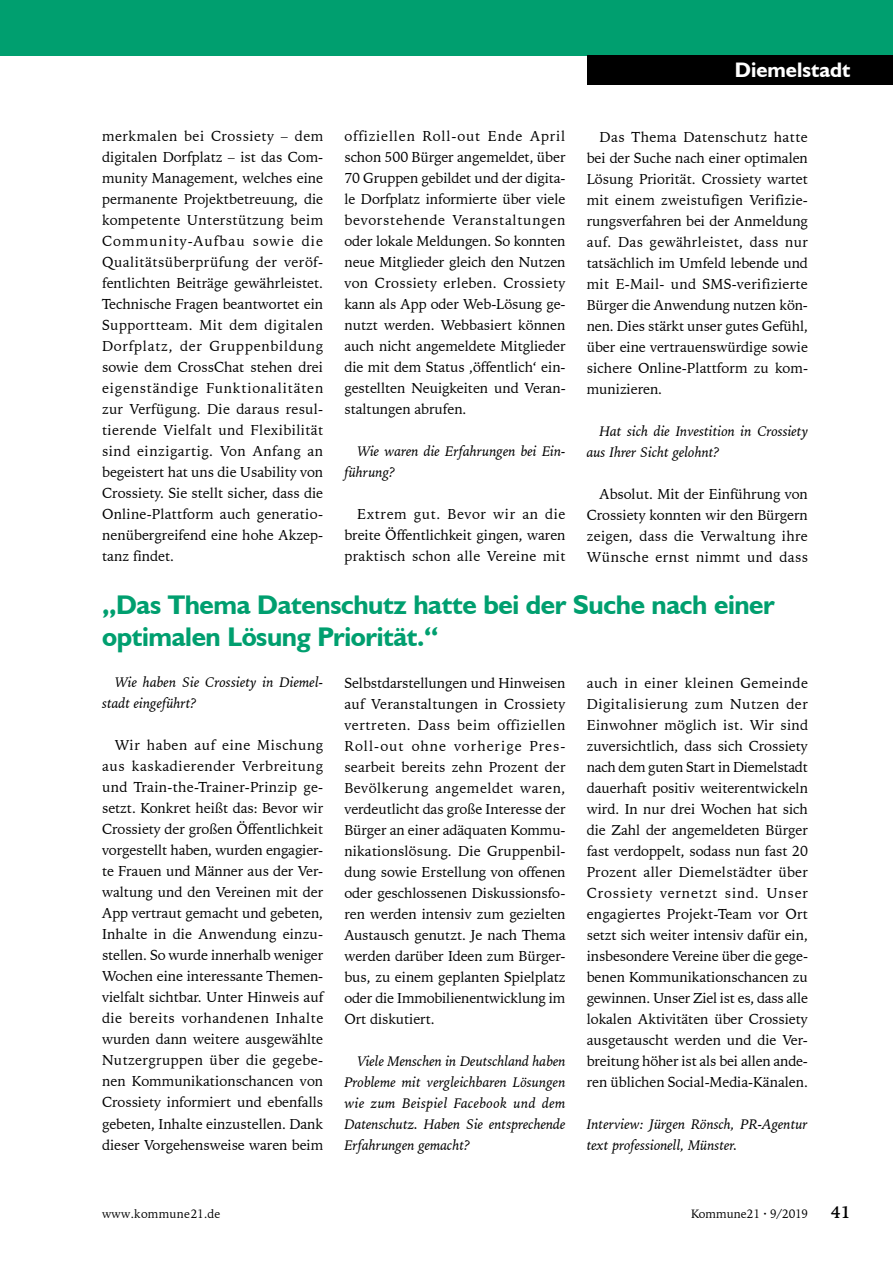
<style>
.page{position:relative;width:893px;height:1263px;background:#fff}
.page>*{position:absolute;margin:0;border:0;box-sizing:border-box;transform-origin:0 0}
.t1{font:700 27px/32.4px "Humanist 521 BT";letter-spacing:-.015em;color:#009f6f}
.t2{font:700 21px "Humanist 521 BT";color:#fff}
.t3{font:700 16.5px "Iowan Old Style BT";color:#000}
.t4{font:14.25px/21px "Iowan Old Style BT";letter-spacing:-.005em;color:#000;text-align:justify}
.t5{font:italic 14.25px/21px "Iowan Old Style BT";letter-spacing:-.005em;color:#000}
.t6{font:12px "Iowan Old Style BT";letter-spacing:.01em;color:#000}
</style>
<div class="page">
<div style="left:0;top:0;width:893px;height:55px;background:#009f6f"></div>
<div style="left:587px;top:55px;width:306px;height:30px;background:#000"></div>
<p class="t4" style="left:102px;top:126px;width:223px">merkmalen bei Crossiety – dem digitalen Dorfplatz – ist das Com&shy;munity Management, welches eine permanente Projektbetreuung, die kompetente Unterstützung beim Community-Aufbau sowie die Qualitätsüberprüfung der veröf&shy;fentlichten Beiträge gewährleistet.<br>Technische Fragen beantwortet ein Supportteam. Mit dem digitalen Dorfplatz, der Gruppenbildung sowie dem CrossChat stehen drei eigenständige Funktionalitäten zur Verfügung. Die daraus resul&shy;tierende Vielfalt und Flexibilität sind einzigartig. Von Anfang an begeistert hat uns die Usability von Crossiety. Sie stellt sicher, dass die Online-Plattform auch generatio&shy;nenübergreifend eine hohe Akzep&shy;tanz findet.</p>
<p class="t4" style="left:344px;top:126px;width:223px">offiziellen Roll-out Ende April schon 500 Bürger angemeldet, über 70 Gruppen gebildet und der digita&shy;le Dorfplatz informierte über viele bevorstehende Veranstaltungen oder lokale Meldungen. So konnten neue Mitglieder gleich den Nutzen von Crossiety erleben. Crossiety kann als App oder Web-Lösung ge&shy;nutzt werden. Webbasiert können auch nicht angemeldete Mitglieder die mit dem Status ‚öffentlich‘ ein&shy;gestellten Neuigkeiten und Veran&shy;staltungen abrufen.</p>
<p class="t5" style="left:344px;top:441px;width:223px;text-indent:13px">Wie waren die Erfahrungen bei Ein&shy;führung?</p>
<p class="t4" style="left:344px;top:504px;width:223px;text-indent:13px">Extrem gut. Bevor wir an die breite Öffentlichkeit gingen, waren praktisch schon alle Vereine mit</p>
<h2 class="t2" style="left:735px;top:57px;width:117px">Diemelstadt</h2>
<p class="t4" style="left:587px;top:126px;width:223px;text-indent:13px">Das Thema Datenschutz hatte bei der Suche nach einer optimalen Lösung Priorität. Crossiety wartet mit einem zweistufigen Verifizie&shy;rungsverfahren bei der Anmeldung auf. Das gewährleistet, dass nur tatsächlich im Umfeld lebende und mit E-Mail- und SMS-verifizierte Bürger die Anwendung nutzen kön&shy;nen. Dies stärkt unser gutes Gefühl, über eine vertrauenswürdige sowie sichere Online-Plattform zu kom&shy;munizieren.</p>
<p class="t5" style="left:587px;top:420px;width:223px;text-indent:13px">Hat sich die Investition in Crossiety aus Ihrer Sicht gelohnt?</p>
<p class="t4" style="left:587px;top:483px;width:223px;text-indent:13px">Absolut. Mit der Einführung von Crossiety konnten wir den Bürgern zeigen, dass die Verwaltung ihre Wünsche ernst nimmt und dass</p>
<h1 class="t1" style="left:102px;top:588px;width:674px">„Das Thema Datenschutz hatte bei der Suche nach einer optimalen Lösung Priorität.“</h1>
<p class="t5" style="left:102px;top:672px;width:223px;text-indent:13px">Wie haben Sie Crossiety in Diemel&shy;stadt eingeführt?</p>
<p class="t4" style="left:102px;top:735px;width:223px;text-indent:13px">Wir haben auf eine Mischung aus kaskadierender Verbreitung und Train-the-Trainer-Prinzip ge&shy;setzt. Konkret heißt das: Bevor wir Crossiety der großen Öffentlichkeit vorgestellt haben, wurden engagier&shy;te Frauen und Männer aus der Ver&shy;waltung und den Vereinen mit der App vertraut gemacht und gebeten, Inhalte in die Anwendung einzu&shy;stellen. So wurde innerhalb weniger Wochen eine interessante Themen&shy;vielfalt sichtbar. Unter Hinweis auf die bereits vorhandenen Inhalte wurden dann weitere ausgewählte Nutzergruppen über die gegebe&shy;nen Kommunikationschancen von Crossiety informiert und ebenfalls gebeten, Inhalte einzustellen. Dank dieser Vorgehensweise waren beim</p>
<p class="t4" style="left:344px;top:672px;width:223px">Selbstdarstellungen und Hinweisen auf Veranstaltungen in Crossiety vertreten. Dass beim offiziellen Roll-out ohne vorherige Pres&shy;searbeit bereits zehn Prozent der Bevölkerung angemeldet waren, verdeutlicht das große Interesse der Bürger an einer adäquaten Kommu&shy;nikationslösung. Die Gruppenbil&shy;dung sowie Erstellung von offenen oder geschlossenen Diskussionsfo&shy;ren werden intensiv zum gezielten Austausch genutzt. Je nach Thema werden darüber Ideen zum Bürger&shy;bus, zu einem geplanten Spielplatz oder die Immobilienentwicklung im Ort diskutiert.</p>
<p class="t5" style="left:344px;top:1050px;width:223px;text-align:justify;text-indent:13px">Viele Menschen in Deutschland haben Probleme mit vergleichbaren Lösungen wie zum Beispiel Facebook und dem Datenschutz. Haben Sie entsprechende Erfahrungen gemacht?</p>
<p class="t4" style="left:587px;top:672px;width:223px">auch in einer kleinen Gemeinde Digitalisierung zum Nutzen der Einwohner möglich ist. Wir sind zuversichtlich, dass sich Crossiety nach dem guten Start in Diemelstadt dauerhaft positiv weiterentwickeln wird. In nur drei Wochen hat sich die Zahl der angemeldeten Bürger fast verdoppelt, sodass nun fast 20<br>Prozent aller Diemelstädter über Crossiety vernetzt sind. Unser engagiertes Projekt-Team vor Ort setzt sich weiter intensiv dafür ein, insbesondere Vereine über die gege&shy;benen Kommunikationschancen zu gewinnen. Unser Ziel ist es, dass alle lokalen Aktivitäten über Crossiety ausgetauscht werden und die Ver&shy;breitung höher ist als bei allen ande&shy;ren üblichen Social-Media-Känalen.</p>
<p class="t5" style="left:587px;top:1113px;width:223px">Interview: Jürgen Rönsch, PR-Agentur text professionell, Münster.</p>
<p class="t6" style="left:102px;top:1206px;width:120px">www.kommune21.de</p>
<p class="t6" style="left:691px;top:1206px;width:118px">Kommune21 · 9/2019</p>
<p class="t3" style="left:831px;top:1202px;width:21px">41</p>
</div>
